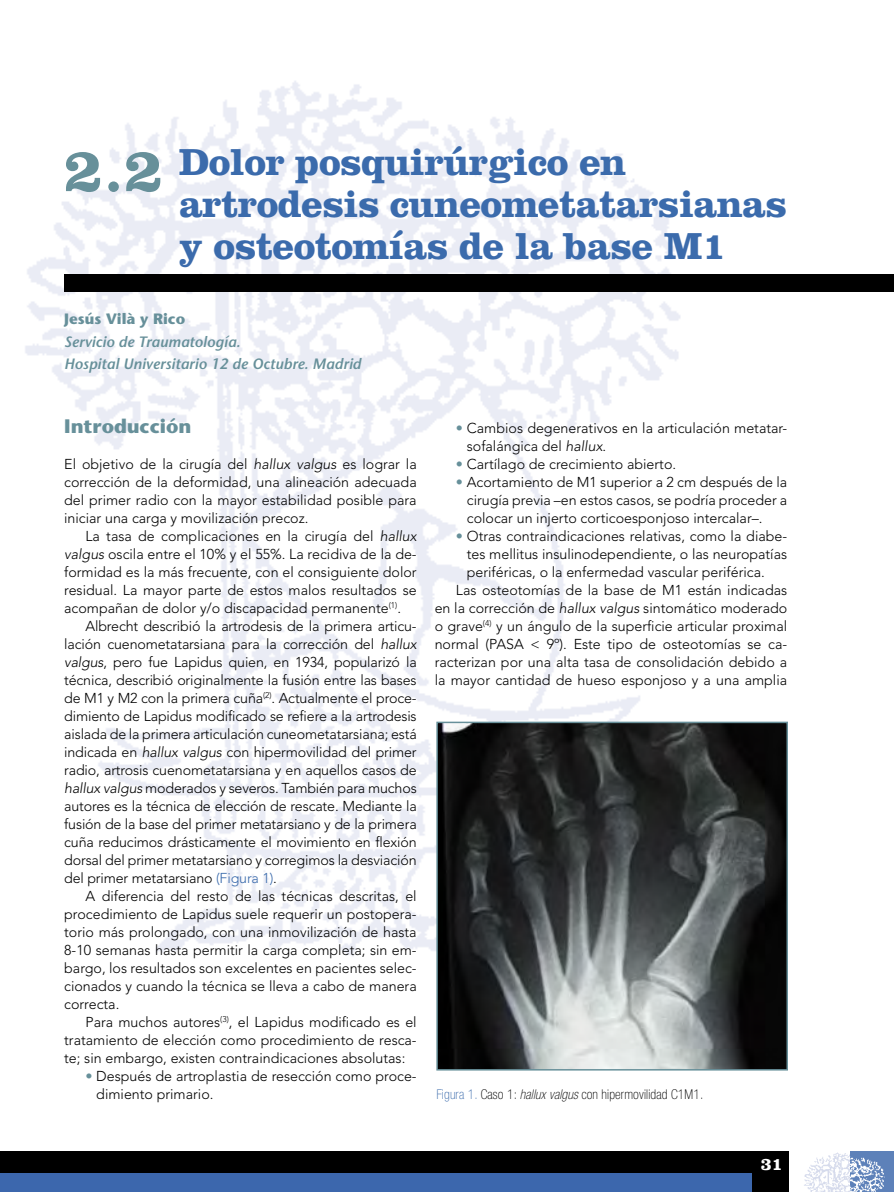
<style>
.page{position:relative;width:894px;height:1192px;background:#fff}
.page>*{position:absolute;margin:0;border:0;box-sizing:border-box;transform-origin:0 0}
.Titulo{font:700 63px "Clarendon LT Std";color:#67909a}
.Titulo-2{font:700 39px/42px "Clarendon LT Std";letter-spacing:-.015em;color:#3b6bac}
.Ladillo_1{font:700 19.5px "Stone Sans Std";color:#67909a}
.t1{font:700 18px "Clarendon LT Std";color:#fff}
.Centro_de_trabajo{font:italic 600 15px/22.5px "Stone Sans Std";color:#67909a}
.Autor{font:700 15px "Stone Sans Std";color:#67909a}
._00_Texto_General{font:300 14.25px/18px "Avenir LT Std";color:#000;text-align:justify}
._00_Txt_primer_parrafo{font:300 14.25px/18px "Avenir LT Std";color:#000;text-align:justify}
.Pie_de_foto{font:100 condensed 13.5px "Helvetica Neue LT Std";letter-spacing:.01em;color:#000}
.s1{font-style:italic}
.s2{color:#3b6bac}
.s3{color:#67909a}
</style>
<div class="page">
<img style="left:25px;top:81px;width:716px;height:876px">
<div style="left:0;top:1151px;width:894px;height:40px;background:#000"></div>
<div style="left:1px;top:1172px;width:751px;height:19px;background:#3c67ad"></div>
<div style="left:849px;top:1151px;width:45px;height:40px;background:#5d81b9"></div>
<img style="left:849px;top:1151px;width:36px;height:40px">
<svg style="left:789px;top:1151px;width:60px;height:40px;background:#f3f5f9"></svg>
<div style="left:64px;top:274px;width:830px;height:17px;background:#000"></div>
<img style="left:439px;top:724px;width:346px;height:343px">
<div style="left:436px;top:721px;width:352px;height:349px;border:2px solid #67909a"></div>
<p class="Titulo" style="left:64px;top:132px;width:100px">2.2</p>
<p class="Titulo-2" style="left:179px;top:141px;width:610px">Dolor posquirúrgico en artrodesis cuneometatarsianas y osteotomías de la base M1</p>
<p class="Autor" style="left:64px;top:310px;width:123px">Jesús Vilà y Rico</p>
<p class="Centro_de_trabajo" style="left:64px;top:330px;width:298px">Servicio de Traumatología.<br>Hospital Universitario 12 de Octubre. Madrid</p>
<p class="Ladillo_1" style="left:64px;top:414px;width:129px">Introducción</p>
<p class="_00_Txt_primer_parrafo" style="left:64px;top:455px;width:354px">El objetivo de la cirugía del <span class="s1">hallux valgus</span> es lograr la corrección de la deformidad, una alineación adecuada del primer radio con la mayor estabilidad posible para iniciar una carga y movilización precoz.</p>
<p class="_00_Texto_General" style="left:64px;top:527px;width:354px;text-indent:21px">La tasa de complicaciones en la cirugía del <span class="s1">hallux valgus</span> oscila entre el 10% y el 55%. La recidiva de la de&shy;formidad es la más frecuente, con el consiguiente dolor residual. La mayor parte de estos malos resultados se acompañan de dolor y/o discapacidad permanente<sup>(1)</sup>.</p>
<p class="_00_Texto_General" style="left:64px;top:617px;width:354px;text-indent:21px">Albrecht describió la artrodesis de la primera articu&shy;lación cuenometatarsiana para la corrección del <span class="s1">hallux valgus</span>, pero fue Lapidus quien, en 1934, popularizó la técnica, describió originalmente la fusión entre las bases de M1 y M2 con la primera cuña<sup>(2)</sup>. Actualmente el proce&shy;dimiento de Lapidus modificado se refiere a la artrodesis aislada de la primera articulación cuneometatarsiana; está indicada en <span class="s1">hallux valgus</span> con hipermovilidad del primer radio, artrosis cuenometatarsiana y en aquellos casos de <span class="s1">hallux valgus</span> moderados y severos. También para muchos autores es la técnica de elección de rescate. Mediante la fusión de la base del primer metatarsiano y de la primera cuña reducimos drásticamente el movimiento en flexión dorsal del primer metatarsiano y corregimos la desviación del primer metatarsiano <span class="s2">(Figura 1)</span>.</p>
<p class="_00_Texto_General" style="left:64px;top:887px;width:354px;text-indent:21px">A diferencia del resto de las técnicas descritas, el procedimiento de Lapidus suele requerir un postopera&shy;torio más prolongado, con una inmovilización de hasta 8-10 semanas hasta permitir la carga completa; sin em&shy;bargo, los resultados son excelentes en pacientes selec&shy;cionados y cuando la técnica se lleva a cabo de manera correcta.</p>
<p class="_00_Texto_General" style="left:64px;top:1013px;width:354px;text-indent:21px">Para muchos autores<sup>(3)</sup>, el Lapidus modificado es el tratamiento de elección como procedimiento de resca&shy;te; sin embargo, existen contraindicaciones absolutas:</p>
<p class="_00_Texto_General" style="left:96px;top:1067px;width:322px;text-indent:-11px"><span class="s3">•</span> Después de artroplastia de resección como proce&shy;dimiento primario.</p>
<p class="_00_Texto_General" style="left:467px;top:419px;width:322px;text-indent:-11px"><span class="s3">•</span> Cambios degenerativos en la articulación metatar&shy;sofalángica del <span class="s1">hallux</span>.</p>
<p class="_00_Texto_General" style="left:456px;top:455px;width:222px"><span class="s3">•</span> Cartílago de crecimiento abierto.</p>
<p class="_00_Texto_General" style="left:467px;top:473px;width:322px;text-indent:-11px"><span class="s3">•</span> Acortamiento de M1 superior a 2 cm después de la cirugía previa –en estos casos, se podría proceder a colocar un injerto corticoesponjoso intercalar–.</p>
<p class="_00_Texto_General" style="left:467px;top:527px;width:322px;text-indent:-11px"><span class="s3">•</span> Otras contraindicaciones relativas, como la diabe&shy;tes mellitus insulinodependiente, o las neuropatías periféricas, o la enfermedad vascular periférica.</p>
<p class="_00_Texto_General" style="left:435px;top:581px;width:354px;text-indent:21px">Las osteotomías de la base de M1 están indicadas en la corrección de <span class="s1">hallux valgus</span> sintomático moderado o grave<sup>(4)</sup> y un ángulo de la superficie articular proximal normal (PASA &lt; 9º). Este tipo de osteotomías se ca&shy;racterizan por una alta tasa de consolidación debido a la mayor cantidad de hueso esponjoso y a una amplia</p>
<p class="Pie_de_foto" style="left:436px;top:1086px;width:268px"><span class="s2">Figura 1.</span> Caso 1: <span class="s1">hallux valgus</span> con hipermovilidad C1M1.</p>
<p class="t1" style="left:761px;top:1153px;width:23px">31</p>
</div>
